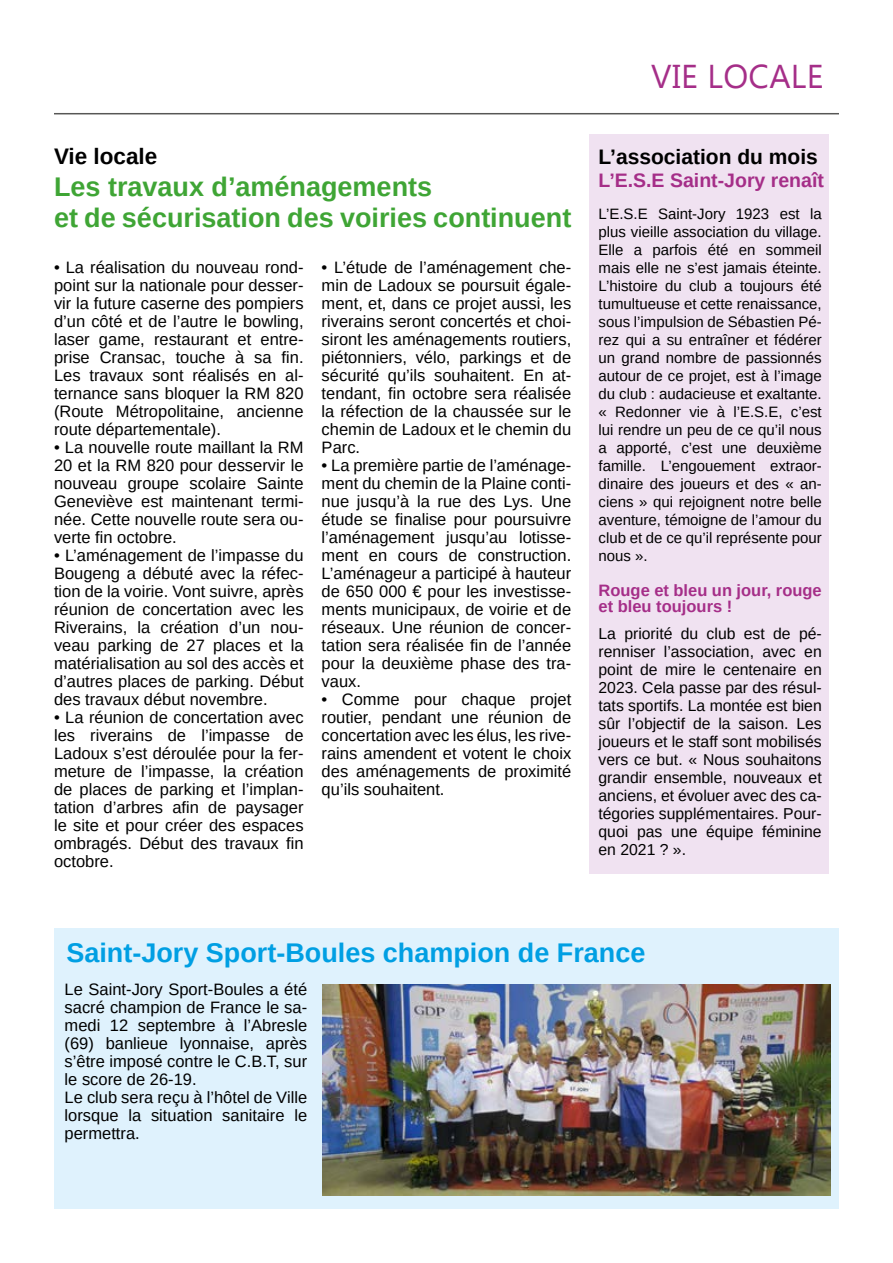
<style>
.page{position:relative;width:893px;height:1263px;background:#fff}
.page>*{position:absolute;margin:0;border:0;box-sizing:border-box;transform-origin:0 0}
.t1{font:33px "Gadugi";letter-spacing:.01em;color:#a52e88}
.t2{font:700 27px/31.5px "Arimo";color:#3fa535}
.t3{font:700 27px "Arimo";color:#009fe3}
.t4{font:700 22.5px "Arimo";color:#000}
.t5{font:700 21px "Arimo";color:#000}
.t6{font:700 19.5px "Arimo";color:#a52e88}
.t7{font:16.5px/18px "Arimo";color:#000;text-align:justify}
.t8{font:700 16.5px/16.5px "Arimo";color:#a52e88}
.t9{font:15.75px/18px "Arimo";color:#000;text-align:justify}
.t10{font:15px/18px "Arimo";color:#000;text-align:justify}
</style>
<div class="page">
<hr style="left:54px;top:113px;width:785px;height:1px;background:#575756">
<div style="left:589px;top:135px;width:240px;height:739px;background:#f0e2f1"></div>
<div style="left:54px;top:929px;width:785px;height:280px;background:#dff2fd"></div>
<img style="left:322px;top:985px;width:508px;height:210px">
<h3 class="t4" style="left:54px;top:141px;width:105px">Vie locale</h3>
<h2 class="t2" style="left:54px;top:171px;width:519px">Les travaux d’aménagements<br>et de sécurisation des voiries continuent</h2>
<p class="t7" style="left:54px;top:258px;width:251px">• La réalisation du nouveau rond&shy;point sur la nationale pour desser&shy;vir la future caserne des pompiers d’un côté et de l’autre le bowling, laser game, restaurant et entre&shy;prise Cransac, touche à sa fin.<br>Les travaux sont réalisés en al&shy;ternance sans bloquer la RM 820 (Route Métropolitaine, ancienne route départementale).</p>
<p class="t7" style="left:54px;top:438px;width:251px">• La nouvelle route maillant la RM 20 et la RM 820 pour desservir le nouveau groupe scolaire Sainte Geneviève est maintenant termi&shy;née. Cette nouvelle route sera ou&shy;verte fin octobre.</p>
<p class="t7" style="left:54px;top:546px;width:251px">• L’aménagement de l’impasse du Bougeng a débuté avec la réfec&shy;tion de la voirie. Vont suivre, après réunion de concertation avec les Riverains, la création d’un nou&shy;veau parking de 27 places et la matérialisation au sol des accès et d’autres places de parking. Début des travaux début novembre.</p>
<p class="t7" style="left:54px;top:708px;width:251px">• La réunion de concertation avec les riverains de l’impasse de Ladoux s’est déroulée pour la fer&shy;meture de l’impasse, la création de places de parking et l’implan&shy;tation d’arbres afin de paysager le site et pour créer des espaces ombragés. Début des travaux fin octobre.</p>
<p class="t7" style="left:322px;top:258px;width:251px">• L’étude de l’aménagement che&shy;min de Ladoux se poursuit égale&shy;ment, et, dans ce projet aussi, les riverains seront concertés et choi&shy;siront les aménagements routiers, piétonniers, vélo, parkings et de sécurité qu’ils souhaitent. En at&shy;tendant, fin octobre sera réalisée la réfection de la chaussée sur le chemin de Ladoux et le chemin du Parc.</p>
<p class="t7" style="left:322px;top:456px;width:251px">• La première partie de l’aménage&shy;ment du chemin de la Plaine conti&shy;nue jusqu’à la rue des Lys. Une étude se finalise pour poursuivre l’aménagement jusqu’au lotisse&shy;ment en cours de construction.<br>L’aménageur a participé à hauteur de 650 000 € pour les investisse&shy;ments municipaux, de voirie et de réseaux. Une réunion de concer&shy;tation sera réalisée fin de l’année pour la deuxième phase des tra&shy;vaux.</p>
<p class="t7" style="left:322px;top:690px;width:251px">• Comme pour chaque projet routier, pendant une réunion de concertation avec les élus, les rive&shy;rains amendent et votent le choix des aménagements de proximité qu’ils souhaitent.</p>
<h1 class="t1" style="left:651px;top:56px;width:174px">VIE LOCALE</h1>
<p class="t5" style="left:598px;top:142px;width:221px">L’association du mois</p>
<p class="t6" style="left:598px;top:166px;width:227px">L’E.S.E Saint-Jory renaît</p>
<p class="t10" style="left:598px;top:205px;width:225px">L’E.S.E Saint-Jory 1923 est la plus vieille association du village.<br>Elle a parfois été en sommeil mais elle ne s’est jamais éteinte.<br>L’histoire du club a toujours été tumultueuse et cette renaissance, sous l’impulsion de Sébastien Pé&shy;rez qui a su entraîner et fédérer un grand nombre de passionnés autour de ce projet, est à l’image du club : audacieuse et exaltante. « Redonner vie à l’E.S.E, c’est lui rendre un peu de ce qu’il nous a apporté, c’est une deuxième famille. L’engouement extraor&shy;dinaire des joueurs et des « an&shy;ciens » qui rejoignent notre belle aventure, témoigne de l’amour du club et de ce qu’il représente pour nous ».</p>
<p class="t8" style="left:598px;top:582px;width:225px">Rouge et bleu un jour, rouge et bleu toujours !</p>
<p class="t9" style="left:598px;top:625px;width:225px">La priorité du club est de pé&shy;renniser l’association, avec en point de mire le centenaire en 2023. Cela passe par des résul&shy;tats sportifs. La montée est bien sûr l’objectif de la saison. Les joueurs et le staff sont mobilisés vers ce but. « Nous souhaitons grandir ensemble, nouveaux et anciens, et évoluer avec des ca&shy;tégories supplémentaires. Pour&shy;quoi pas une équipe féminine en 2021 ? ».</p>
<h2 class="t3" style="left:66px;top:934px;width:581px">Saint-Jory Sport-Boules champion de France</h2>
<p class="t7" style="left:65px;top:980px;width:244px;text-align:left">Le Saint-Jory Sport-Boules a été sacré champion de France le sa&shy;medi 12 septembre à l’Abresle (69) banlieue lyonnaise, après s’être imposé contre le C.B.T, sur le score de 26-19.<br>Le club sera reçu à l’hôtel de Ville lorsque la situation sanitaire le permettra.</p>
</div>
